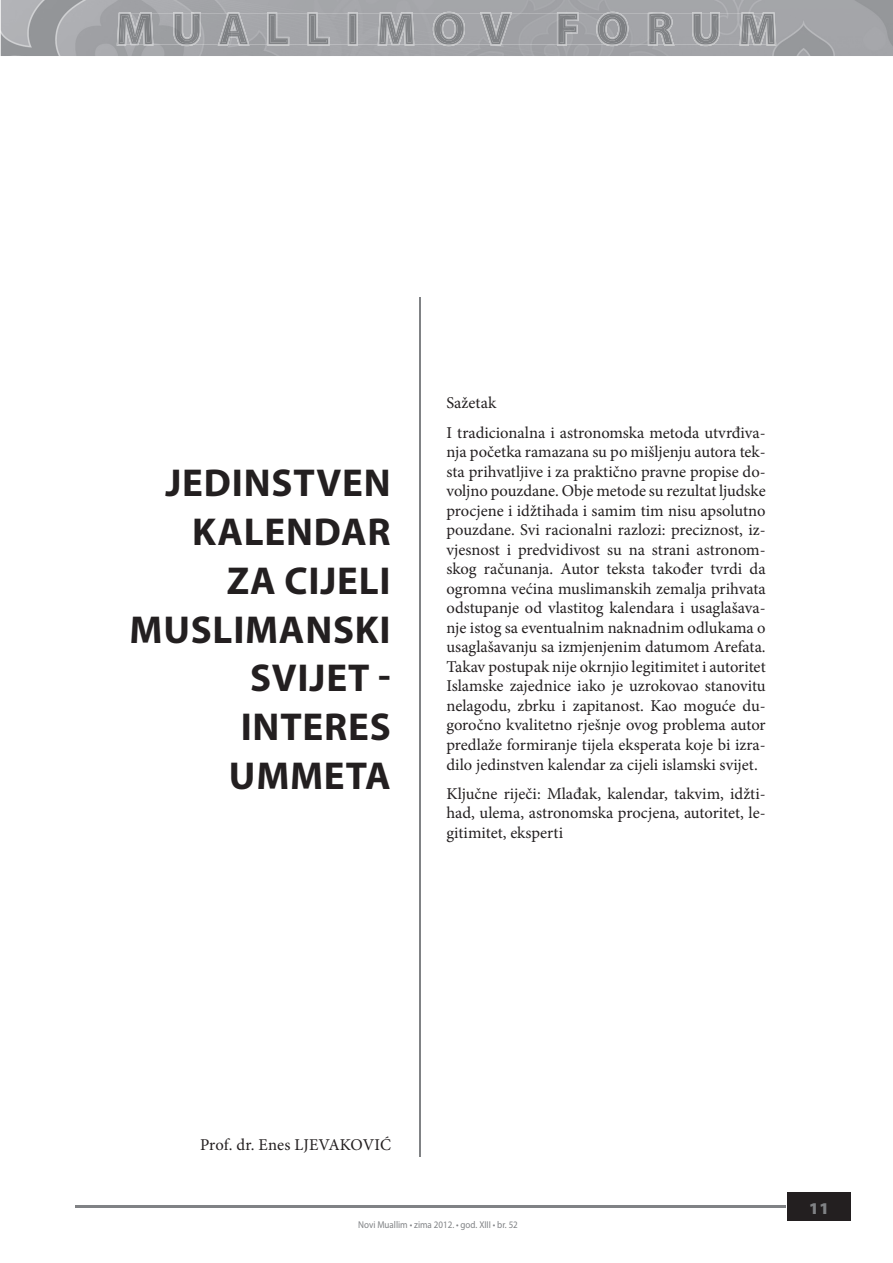
<style>
.page{position:relative;width:893px;height:1263px;background:#fff}
.page>*{position:absolute;margin:0;border:0;box-sizing:border-box;transform-origin:0 0}
.t1{font:700 39px/48.8px "Myriad Pro";letter-spacing:.02em;color:#231f20;text-align:right}
.t2{font:16.5px/19.5px "Minion Pro";color:#231f20;text-align:justify}
.t3{font:900 semi-expanded 16.5px "Myriad Pro";color:#808285}
.t4{font:9.9px "Myriad Pro";color:#808285;scale:.91 1}
</style>
<div class="page">
<div style="left:786px;top:1192px;width:64px;height:28px;background:#231f20"></div>
<hr style="left:75px;top:1205px;width:710px;height:2px;background:#808285">
<hr style="left:419px;top:297px;width:1px;height:859px;background:#808285">
<img style="left:1px;top:0;width:891px;height:56px">
<img style="left:117px;top:12px;width:658px;height:34px">
<img style="left:118px;top:13px;width:362px;height:32px">
<img style="left:480px;top:13px;width:294px;height:32px">
<h1 class="t1" style="left:129px;top:457px;width:262px">JEDINSTVEN<br>KALENDAR<br>ZA CIJELI<br>MUSLIMANSKI<br>SVIJET -<br>INTERES<br>UMMETA</h1>
<p class="t2" style="left:446px;top:388px;width:320px;line-height:29.2px">Sažetak<br>I tradicionalna i astronomska metoda utvrđiva-</p>
<p class="t2" style="left:446px;top:442px;width:320px">nja početka ramazana su po mišljenju autora tek&shy;sta prihvatljive i za praktično pravne propise do&shy;voljno pouzdane. Obje metode su rezultat ljudske procjene i idžtihada i samim tim nisu apsolutno pouzdane. Svi racionalni razlozi: preciznost, iz&shy;vjesnost i predvidivost su na strani astronom&shy;skog računanja. Autor teksta također tvrdi da ogromna većina muslimanskih zemalja prihvata odstupanje od vlastitog kalendara i usaglašava&shy;nje istog sa eventualnim naknadnim odlukama o usaglašavanju sa izmjenjenim datumom Arefata.<br>Takav postupak nije okrnjio legitimitet i autoritet Islamske zajednice iako je uzrokovao stanovitu nelagodu, zbrku i zapitanost. Kao moguće du&shy;goročno kvalitetno rješnje ovog problema autor predlaže formiranje tijela eksperata koje bi izra&shy;dilo jedinstven kalendar za cijeli islamski svijet.</p>
<p class="t2" style="left:446px;top:783px;width:320px">Ključne riječi: Mlađak, kalendar, takvim, idžti&shy;had, ulema, astronomska procjena, autoritet, le&shy;gitimitet, eksperti</p>
<p class="t2" style="left:200px;top:1134px;width:192px">Prof. dr. Enes LJEVAKOVIĆ</p>
<p class="t4" style="left:358px;top:1218px;width:177px">Novi Muallim • zima 2012. • god. XIII • br. 52</p>
<p class="t3" style="left:808px;top:1198px;width:22px">11</p>
</div>
